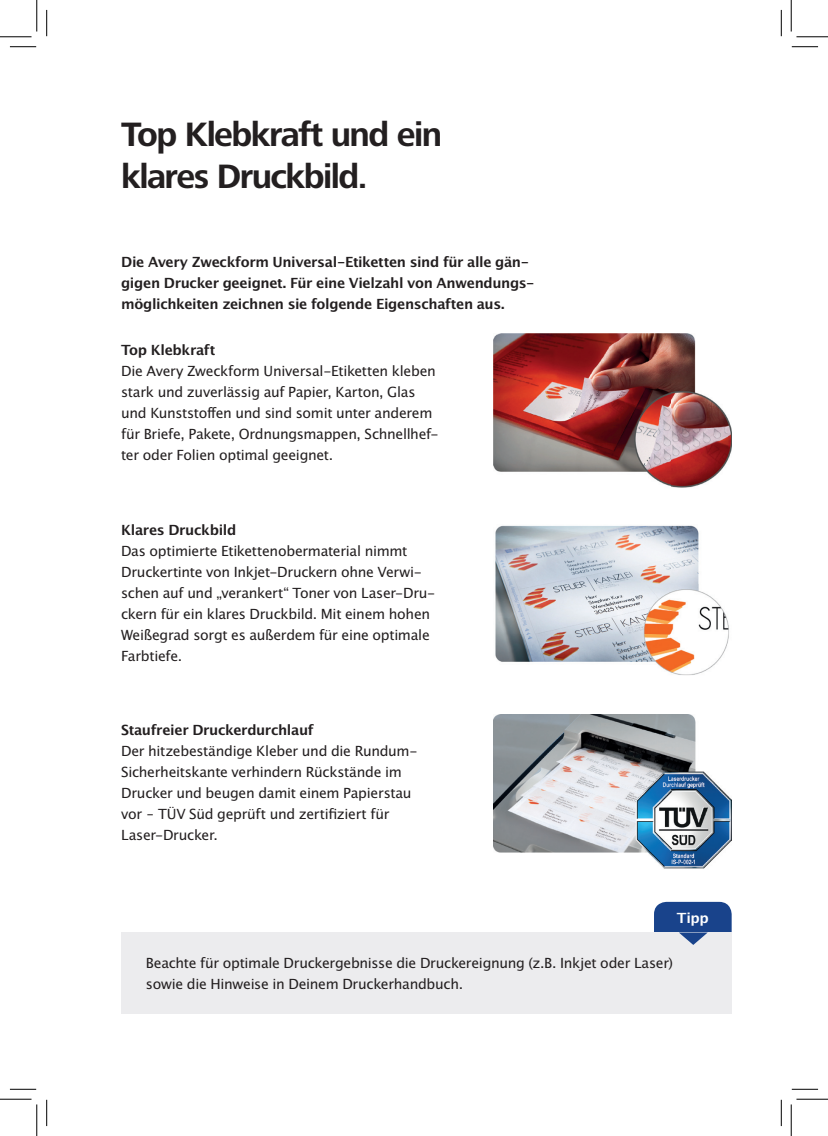
<style>
.page{position:relative;width:828px;height:1136px;background:#fff}
.page>*{position:absolute;margin:0;border:0;box-sizing:border-box;transform-origin:0 0}
.t1{font:700 35px/42px "Frutiger Next LTW1 G";letter-spacing:-.045em;color:#231f20}
.t2{font:14px/21px "Lucida San Rom";letter-spacing:-.025em;color:#231f20}
.t3{font:14px/21px "Lucida San Dem";letter-spacing:-.025em;color:#231f20}
.t4{font:14px "Lucida San Dem";color:#fff}
</style>
<div class="page">
<img style="left:493px;top:333px;width:238px;height:155px">
<img style="left:495px;top:525px;width:234px;height:150px">
<img style="left:493px;top:714px;width:238px;height:155px">
<div style="left:654px;top:901px;width:77px;height:50px;background:#19438b;border-radius:12px"></div>
<div style="left:121px;top:932px;width:610px;height:81px;background:#ececee"></div>
<svg style="left:679px;top:932px;width:28px;height:12px"></svg>
<svg style="left:10px;top:46px;width:26px;height:1px"></svg>
<svg style="left:791px;top:46px;width:27px;height:1px"></svg>
<svg style="left:10px;top:1088px;width:26px;height:1px"></svg>
<svg style="left:792px;top:1088px;width:26px;height:1px"></svg>
<svg style="left:46px;top:10px;width:1px;height:26px"></svg>
<svg style="left:46px;top:1099px;width:1px;height:26px"></svg>
<svg style="left:781px;top:10px;width:1px;height:26px"></svg>
<svg style="left:781px;top:1099px;width:1px;height:26px"></svg>
<hr style="left:0;top:36px;width:32px;height:1px;background:#000">
<hr style="left:796px;top:36px;width:32px;height:1px;background:#000">
<hr style="left:0;top:1098px;width:32px;height:1px;background:#000">
<hr style="left:796px;top:1098px;width:32px;height:1px;background:#000">
<hr style="left:36px;top:0;width:1px;height:31px;background:#000">
<hr style="left:36px;top:1104px;width:1px;height:31px;background:#000">
<hr style="left:790px;top:0;width:1px;height:31px;background:#000">
<hr style="left:790px;top:1104px;width:1px;height:31px;background:#000">
<h1 class="t1" style="left:121px;top:115px;width:322px">Top Klebkraft und ein klares Druckbild.</h1>
<p class="t3" style="left:121px;top:252px;width:415px">Die Avery Zweckform Universal-Etiketten sind für alle gän&shy;gigen Drucker geeignet. Für eine Vielzahl von Anwendungs&shy;möglichkeiten zeichnen sie folgende Eigenschaften aus.</p>
<p class="t3" style="left:121px;top:340px;width:96px">Top Klebkraft</p>
<p class="t2" style="left:121px;top:360px;width:319px">Die Avery Zweckform Universal-Etiketten kleben stark und zuverlässig auf Papier, Karton, Glas und Kunststoffen und sind somit unter anderem für Briefe, Pakete, Ordnungsmappen, Schnellhef&shy;ter oder Folien optimal geeignet.</p>
<p class="t3" style="left:121px;top:520px;width:117px">Klares Druckbild</p>
<p class="t2" style="left:121px;top:540px;width:316px">Das optimierte Etikettenobermaterial nimmt Druckertinte von Inkjet-Druckern ohne Verwi&shy;schen auf und „verankert“ Toner von Laser-Dru&shy;ckern für ein klares Druckbild. Mit einem hohen Weißegrad sorgt es außerdem für eine optimale Farbtiefe.</p>
<p class="t3" style="left:121px;top:719px;width:194px">Staufreier Druckerdurchlauf</p>
<p class="t2" style="left:121px;top:740px;width:298px">Der hitzebeständige Kleber und die Rundum-Sicherheitskante verhindern Rückstände im Drucker und beugen damit einem Papierstau vor – TÜV Süd geprüft und zertifiziert für Laser-Drucker.</p>
<p class="t4" style="left:677px;top:908px;width:33px">Tipp</p>
<p class="t2" style="left:146px;top:952px;width:528px">Beachte für optimale Druckergebnisse die Druckereignung (z.B. Inkjet oder Laser) sowie die Hinweise in Deinem Druckerhandbuch.</p>
</div>
